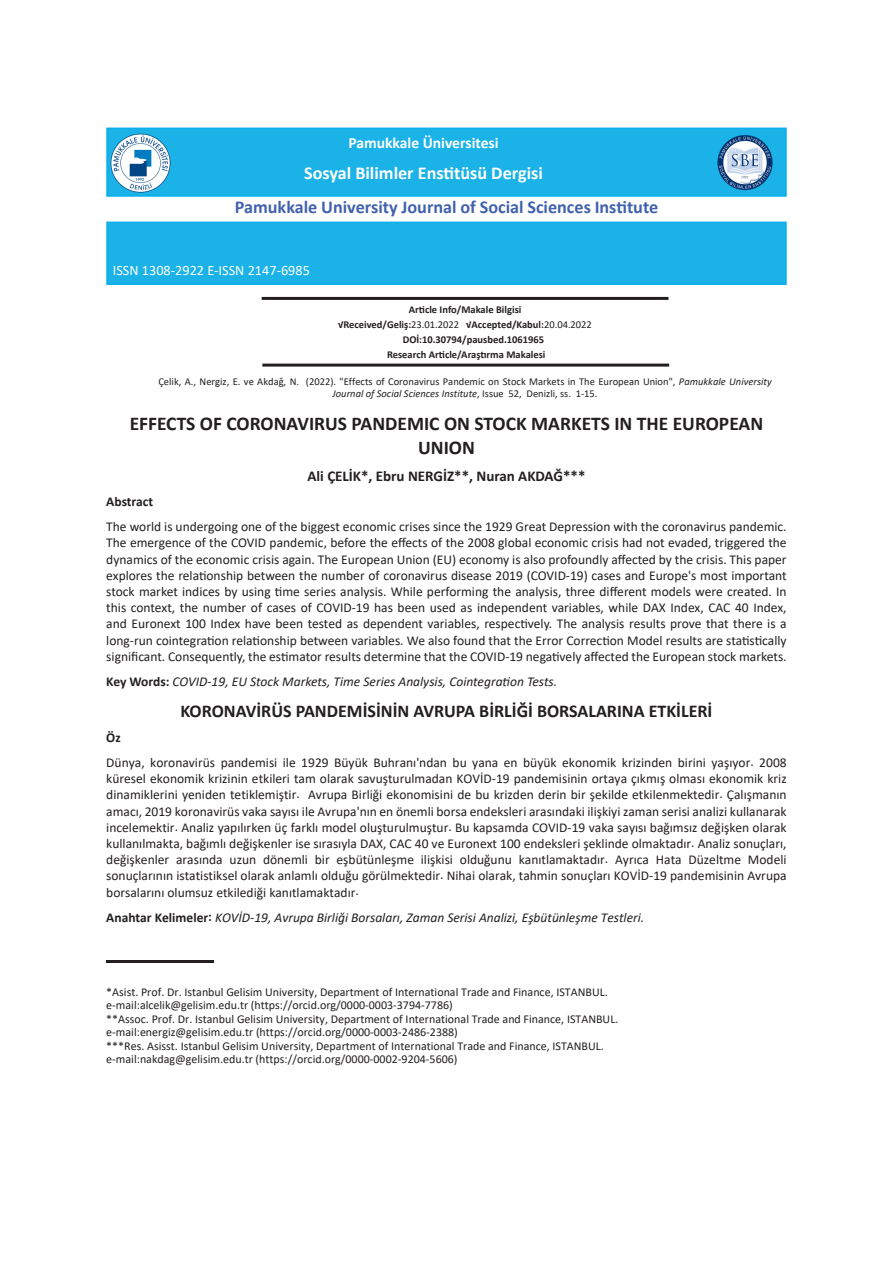
<style>
.page{position:relative;width:893px;height:1263px;background:#fff}
.page>*{position:absolute;margin:0;border:0;box-sizing:border-box;transform-origin:0 0}
.t1{font:700 19.5px/23.4px "Calibri";color:#231f20;text-align:center}
.t2{font:700 18.15px "Calibri";color:#4161ad}
.t3{font:700 18.15px "Calibri";color:#fff}
.t4{font:700 18px "Calibri";color:#231f20}
.t5{font:700 15.6px "Calibri";color:#fff}
.t6{font:700 15px "Calibri";color:#231f20}
.t7{font:14.25px "Calibri";color:#fff}
.t8{font:13.5px/16.2px "Calibri";color:#231f20;text-align:justify}
.t9{font:italic 13.5px "Calibri";color:#231f20}
.t10{font:700 13.5px "Calibri";color:#231f20}
.t11{font:12px/13.5px "Calibri";color:#231f20}
.t12{font:10.5px/12px "Calibri";color:#231f20;text-align:center}
.t13{font:700 10.5px "Calibri";color:#231f20}
.s1{font-weight:400}
.s2{font-style:italic}
.s3{font-weight:700;font-style:normal}
</style>
<div class="page">
<hr style="left:106px;top:960px;width:108px;height:3px;background:#231f20">
<hr style="left:262px;top:297px;width:406px;height:3px;background:#231f20">
<hr style="left:262px;top:364px;width:407px;height:3px;background:#231f20">
<div style="left:106px;top:222px;width:681px;height:63px;background:#1ab2e7;border:1px solid #00aeef"></div>
<div style="left:106px;top:128px;width:681px;height:69px;background:#1ab2e7;border:1px solid #00aeef"></div>
<img style="left:717px;top:135px;width:56px;height:56px">
<img style="left:111px;top:133px;width:59px;height:59px">
<p class="t5" style="left:348px;top:131px;width:152px">Pamukkale Üniversitesi</p>
<h2 class="t3" style="left:304px;top:160px;width:240px">Sosyal Bilimler Enstitüsü Dergisi</h2>
<h2 class="t2" style="left:235px;top:194px;width:425px">Pamukkale University Journal of Social Sciences Institute</h2>
<p class="t7" style="left:113px;top:260px;width:199px">ISSN 1308-2922 E-ISSN 2147-6985</p>
<p class="t13" style="left:409px;top:302px;width:114px">Article Info/Makale Bilgisi</p>
<p class="t13" style="left:338px;top:317px;width:255px">√Received/Geliş:<span class="s1">23.01.2022</span> √Accepted/Kabul:<span class="s1">20.04.2022</span></p>
<p class="t13" style="left:403px;top:332px;width:143px">DOİ:10.30794/pausbed.1061965</p>
<p class="t13" style="left:387px;top:347px;width:160px">Research Article/Araştırma Makalesi</p>
<p class="t12" style="left:158px;top:375px;width:615px">Çelik, A., Nergiz, E. ve Akdağ, N. (2022). "Effects of Coronavirus Pandemic on Stock Markets in The European Union", <span class="s2">Pamukkale University<br>Journal of Social Sciences Institute</span>, Issue 52, Denizli, ss. 1-15.</p>
<h1 class="t1" style="left:130px;top:412px;width:635px">EFFECTS OF CORONAVIRUS PANDEMIC ON STOCK MARKETS IN THE EUROPEAN<br>UNION</h1>
<p class="t6" style="left:307px;top:465px;width:280px">Ali ÇELİK*, Ebru NERGİZ**, Nuran AKDAĞ***</p>
<p class="t10" style="left:106px;top:492px;width:48px">Abstract</p>
<p class="t8" style="left:106px;top:518px;width:682px">The world is undergoing one of the biggest economic crises since the 1929 Great Depression with the coronavirus pandemic.<br>The emergence of the COVID pandemic, before the effects of the 2008 global economic crisis had not evaded, triggered the dynamics of the economic crisis again. The European Union (EU) economy is also profoundly affected by the crisis. This paper explores the relationship between the number of coronavirus disease 2019 (COVID-19) cases and Europe's most important stock market indices by using time series analysis. While performing the analysis, three different models were created. In this context, the number of cases of COVID-19 has been used as independent variables, while DAX Index, CAC 40 Index, and Euronext 100 Index have been tested as dependent variables, respectively. The analysis results prove that there is a long-run cointegration relationship between variables. We also found that the Error Correction Model results are statistically significant. Consequently, the estimator results determine that the COVID-19 negatively affected the European stock markets.</p>
<p class="t9" style="left:106px;top:672px;width:452px"><span class="s3">Key Words:</span> COVID-19, EU Stock Markets, Time Series Analysis, Cointegration Tests.</p>
<h3 class="t4" style="left:181px;top:698px;width:533px">KORONAVİRÜS PANDEMİSİNİN AVRUPA BİRLİĞİ BORSALARINA ETKİLERİ</h3>
<p class="t10" style="left:106px;top:728px;width:16px">Öz</p>
<p class="t8" style="left:106px;top:754px;width:682px">Dünya, koronavirüs pandemisi ile 1929 Büyük Buhranı'ndan bu yana en büyük ekonomik krizinden birini yaşıyor. 2008 küresel ekonomik krizinin etkileri tam olarak savuşturulmadan KOVİD-19 pandemisinin ortaya çıkmış olması ekonomik kriz dinamiklerini yeniden tetiklemiştir. Avrupa Birliği ekonomisini de bu krizden derin bir şekilde etkilenmektedir. Çalışmanın amacı, 2019 koronavirüs vaka sayısı ile Avrupa'nın en önemli borsa endeksleri arasındaki ilişkiyi zaman serisi analizi kullanarak incelemektir. Analiz yapılırken üç farklı model oluşturulmuştur. Bu kapsamda COVID-19 vaka sayısı bağımsız değişken olarak kullanılmakta, bağımlı değişkenler ise sırasıyla DAX, CAC 40 ve Euronext 100 endeksleri şeklinde olmaktadır. Analiz sonuçları, değişkenler arasında uzun dönemli bir eşbütünleşme ilişkisi olduğunu kanıtlamaktadır. Ayrıca Hata Düzeltme Modeli sonuçlarının istatistiksel olarak anlamlı olduğu görülmektedir. Nihai olarak, tahmin sonuçları KOVİD-19 pandemisinin Avrupa borsalarını olumsuz etkilediği kanıtlamaktadır.</p>
<p class="t9" style="left:106px;top:908px;width:540px"><span class="s3">Anahtar Kelimeler:</span> KOVİD-19, Avrupa Birliği Borsaları, Zaman Serisi Analizi, Eşbütünleşme Testleri.</p>
<p class="t11" style="left:106px;top:984px;width:514px">*Asist. Prof. Dr. Istanbul Gelisim University, Department of International Trade and Finance, ISTANBUL. e-mail:alcelik@gelisim.edu.tr (https://orcid.org/0000-0003-3794-7786)<br>**Assoc. Prof. Dr. Istanbul Gelisim University, Department of International Trade and Finance, ISTANBUL. e-mail:energiz@gelisim.edu.tr (https://orcid.org/0000-0003-2486-2388)<br>***Res. Asisst. Istanbul Gelisim University, Department of International Trade and Finance, ISTANBUL. e-mail:nakdag@gelisim.edu.tr (https://orcid.org/0000-0002-9204-5606)</p>
</div>
